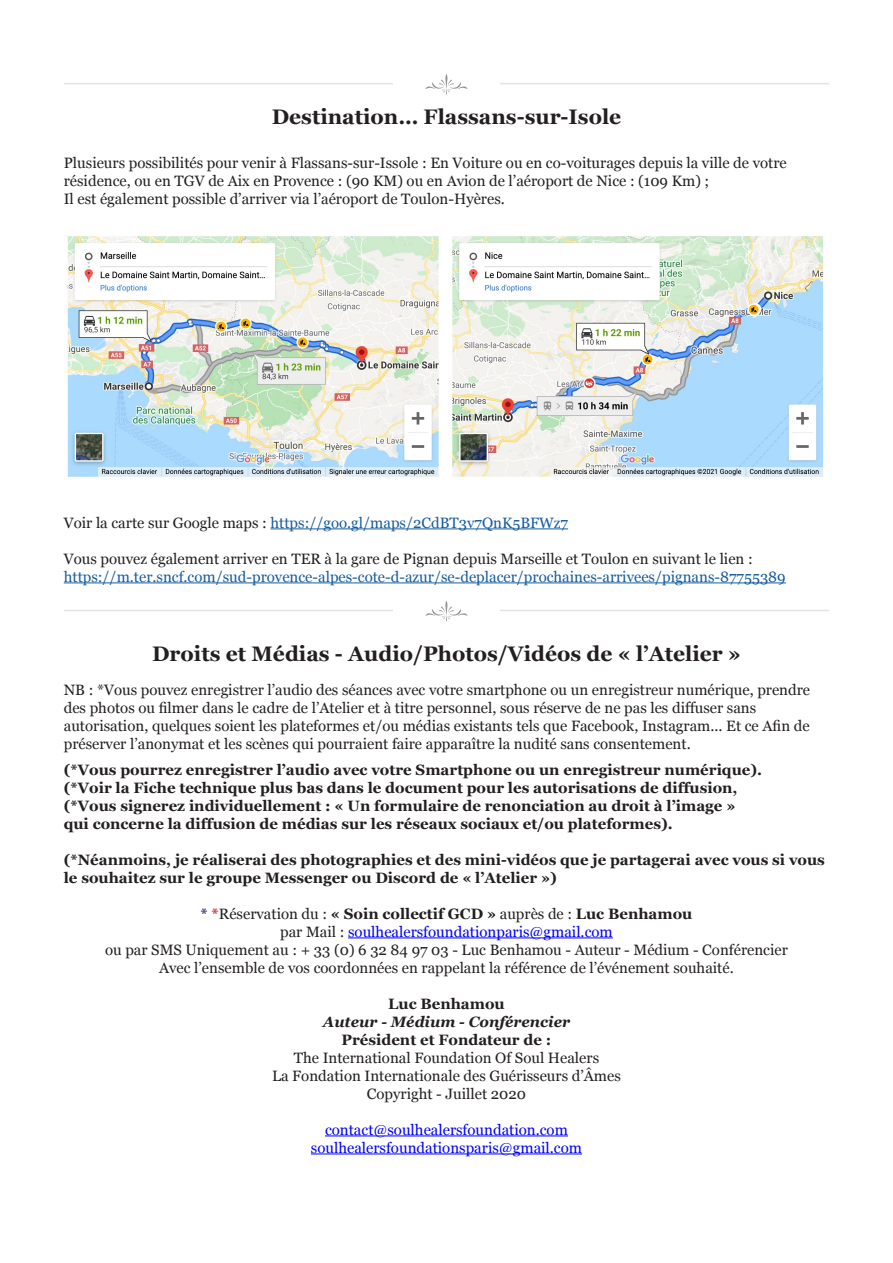
<style>
.page{position:relative;width:893px;height:1263px;background:#fff}
.page>*{position:absolute;margin:0;border:0;box-sizing:border-box;transform-origin:0 0}
.t1{font:700 21px "Georgia";color:#231f20}
.t2{font:15px/18px "Georgia";color:#231f20}
.t3{font:700 15px/18px "Georgia";color:#231f20}
.t4{font:15px "Georgia";color:#175d9e}
.t5{font:15px/18px "Georgia";color:#00f;text-align:center}
.t6{font:italic 700 15px "Georgia";color:#231f20}
.s1{color:#231f20}
.s2{font-weight:700;color:#46257e}
.s3{font-weight:700;color:#d1232a}
.s4{font-weight:700}
.s5{color:#00f}
</style>
<div class="page">
<hr style="left:64px;top:83px;width:329px;height:1px;background:#e4e4e4">
<hr style="left:500px;top:83px;width:329px;height:1px;background:#e4e4e4">
<svg style="left:425px;top:74px;width:43px;height:21px"></svg>
<hr style="left:271px;top:528px;width:297px;height:1px;background:#175d9e">
<hr style="left:64px;top:582px;width:722px;height:1px;background:#175d9e">
<img style="left:67px;top:236px;width:757px;height:241px">
<hr style="left:64px;top:610px;width:329px;height:1px;background:#e4e4e4">
<hr style="left:500px;top:610px;width:329px;height:1px;background:#e4e4e4">
<svg style="left:425px;top:601px;width:43px;height:21px"></svg>
<hr style="left:348px;top:937px;width:265px;height:1px;background:#00f">
<hr style="left:325px;top:1135px;width:243px;height:1px;background:#00f">
<hr style="left:311px;top:1153px;width:271px;height:1px;background:#00f">
<h1 class="t1" style="left:272px;top:101px;width:351px">Destination… Flassans-sur-Isole</h1>
<p class="t2" style="left:64px;top:153px;width:724px">Plusieurs possibilités pour venir à Flassans-sur-Issole : En Voiture ou en co-voiturages depuis la ville de votre résidence, ou en TGV de Aix en Provence : (90 KM) ou en Avion de l’aéroport de Nice : (109 Km) ;<br>Il est également possible d’arriver via l’aéroport de Toulon-Hyères.</p>
<p class="t4" style="left:64px;top:511px;width:506px"><span class="s1">Voir la carte sur Google maps :</span> https://goo.gl/maps/2CdBT3v7QnK5BFWz7</p>
<p class="t2" style="left:64px;top:549px;width:690px">Vous pouvez également arriver en TER à la gare de Pignan depuis Marseille et Toulon en suivant le lien :</p>
<p class="t4" style="left:64px;top:565px;width:723px">https://m.ter.sncf.com/sud-provence-alpes-cote-d-azur/se-deplacer/prochaines-arrivees/pignans-87755389</p>
<h1 class="t1" style="left:152px;top:637px;width:590px">Droits et Médias - Audio/Photos/Vidéos de « l’Atelier »</h1>
<p class="t2" style="left:64px;top:680px;width:748px">NB : *Vous pouvez enregistrer l’audio des séances avec votre smartphone ou un enregistreur numérique, prendre des photos ou filmer dans le cadre de l’Atelier et à titre personnel, sous réserve de ne pas les diffuser sans autorisation, quelques soient les plateformes et/ou médias existants tels que Facebook, Instagram... Et ce Afin de préserver l’anonymat et les scènes qui pourraient faire apparaître la nudité sans consentement.</p>
<p class="t3" style="left:64px;top:760px;width:700px">(*Vous pourrez enregistrer l’audio avec votre Smartphone ou un enregistreur numérique). (*Voir la Fiche technique plus bas dans le document pour les autorisations de diffusion, (*Vous signerez individuellement : « Un formulaire de renonciation au droit à l’image » qui concerne la diffusion de médias sur les réseaux sociaux et/ou plateformes).</p>
<p class="t3" style="left:64px;top:850px;width:763px">(*Néanmoins, je réaliserai des photographies et des mini-vidéos que je partagerai avec vous si vous le souhaitez sur le groupe Messenger ou Discord de « l’Atelier »)</p>
<p class="t2" style="left:105px;top:904px;width:684px;text-align:center"><span class="s2">*</span> <span class="s3">*</span>Réservation du : <span class="s4">« Soin collectif GCD »</span> auprès de : <span class="s4">Luc Benhamou<br></span>par Mail : <span class="s5">soulhealersfoundationparis@gmail.com<br></span>ou par SMS Uniquement au : + 33 (0) 6 32 84 97 03 - Luc Benhamou - Auteur - Médium - Conférencier Avec l’ensemble de vos coordonnées en rappelant la référence de l’événement souhaité.</p>
<p class="t3" style="left:388px;top:994px;width:118px">Luc Benhamou</p>
<p class="t6" style="left:323px;top:1010px;width:249px">Auteur - Médium - Conférencier</p>
<p class="t3" style="left:342px;top:1030px;width:211px">Président et Fondateur de :</p>
<p class="t2" style="left:272px;top:1048px;width:350px;text-align:center">The International Foundation Of Soul Healers<br>La Fondation Internationale des Guérisseurs d’Âmes<br>Copyright - Juillet 2020</p>
<p class="t5" style="left:311px;top:1120px;width:273px">contact@soulhealersfoundation.com soulhealersfoundationsparis@gmail.com</p>
</div>
